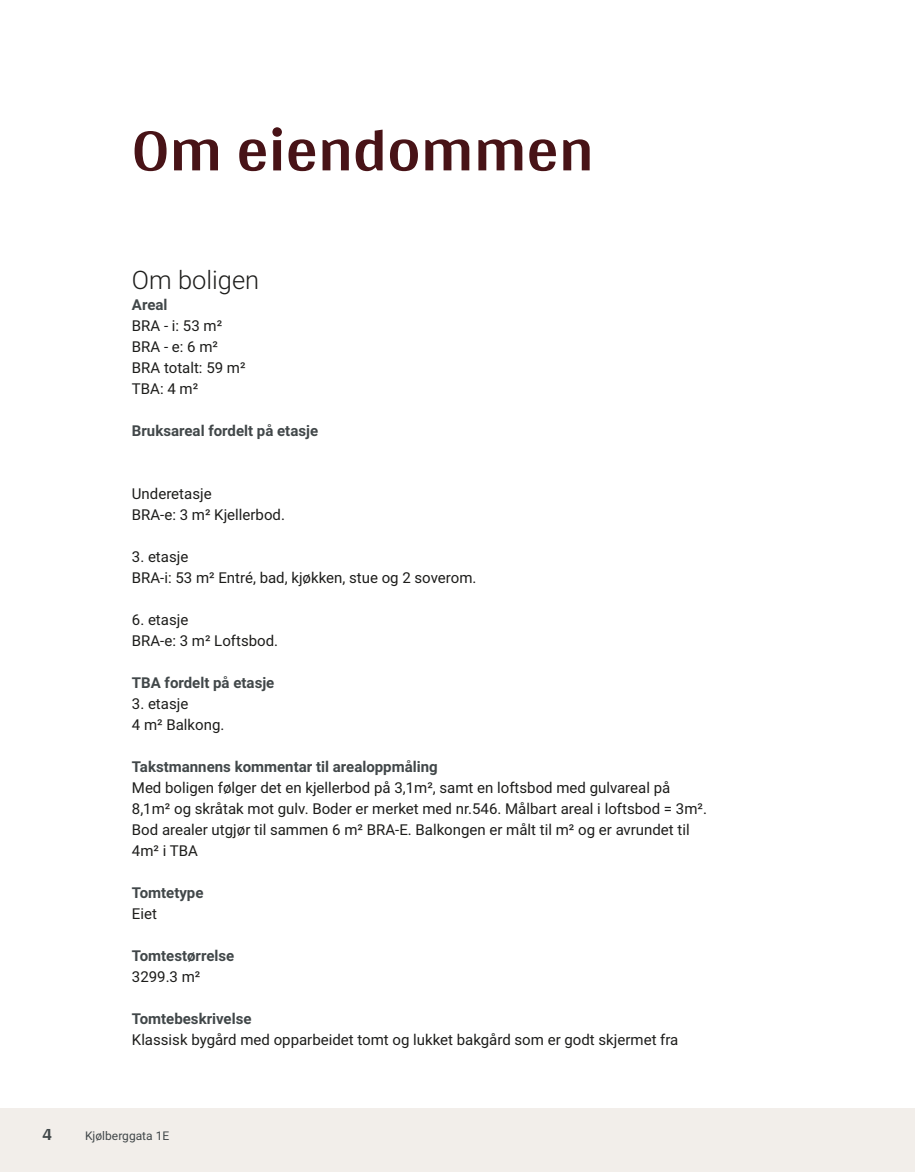
<style>
.page{position:relative;width:915px;height:1172px;background:#fff}
.page>*{position:absolute;margin:0;border:0;box-sizing:border-box;transform-origin:0 0}
.t1{font:700 63px "Arya";color:#481317}
.t2{font:300 25.5px "Roboto Vitec";color:#1d1d1b}
.t3{font:700 18px "Arya";color:#414749}
.t4{font:15px/21px "Roboto Vitec";color:#1d1d1b}
.t5{font:700 15px "Roboto Vitec";color:#414749}
.t6{font:12px "Roboto Vitec";color:#414749}
</style>
<div class="page">
<div style="left:0;top:1108px;width:914px;height:64px;background:#f2eeea"></div>
<h1 class="t1" style="left:132px;top:112px;width:463px">Om eiendommen</h1>
<h2 class="t2" style="left:132px;top:262px;width:129px">Om boligen</h2>
<p class="t5" style="left:132px;top:294px;width:37px">Areal</p>
<p class="t4" style="left:132px;top:314px;width:115px">BRA ‑ i: 53 m²<br>BRA ‑ e: 6 m²<br>BRA totalt: 59 m²<br>TBA: 4 m²</p>
<p class="t5" style="left:132px;top:420px;width:188px">Bruksareal fordelt på etasje</p>
<p class="t4" style="left:132px;top:482px;width:154px">Underetasje<br>BRA‑e: 3 m² Kjellerbod.</p>
<p class="t4" style="left:132px;top:545px;width:346px">3. etasje<br>BRA‑i: 53 m² Entré, bad, kjøkken, stue og 2 soverom.</p>
<p class="t4" style="left:132px;top:608px;width:148px">6. etasje<br>BRA‑e: 3 m² Loftsbod.</p>
<p class="t5" style="left:132px;top:672px;width:144px">TBA fordelt på etasje</p>
<p class="t4" style="left:132px;top:692px;width:94px">3. etasje<br>4 m² Balkong.</p>
<p class="t5" style="left:132px;top:756px;width:307px">Takstmannens kommentar til arealoppmåling</p>
<p class="t4" style="left:132px;top:776px;width:576px">Med boligen følger det en kjellerbod på 3,1m², samt en loftsbod med gulvareal på 8,1m² og skråtak mot gulv. Boder er merket med nr.546. Målbart areal i loftsbod = 3m².<br>Bod arealer utgjør til sammen 6 m² BRA‑E. Balkongen er målt til m² og er avrundet til 4m² i TBA</p>
<p class="t5" style="left:132px;top:882px;width:73px">Tomtetype</p>
<p class="t4" style="left:132px;top:902px;width:27px">Eiet</p>
<p class="t5" style="left:132px;top:945px;width:104px">Tomtestørrelse</p>
<p class="t4" style="left:132px;top:965px;width:70px">3299.3 m²</p>
<p class="t5" style="left:132px;top:1008px;width:121px">Tomtebeskrivelse</p>
<p class="t4" style="left:132px;top:1028px;width:548px">Klassisk bygård med opparbeidet tomt og lukket bakgård som er godt skjermet fra</p>
<p class="t3" style="left:43px;top:1123px;width:11px">4</p>
<p class="t6" style="left:85px;top:1127px;width:86px">Kjølberggata 1E</p>
</div>
